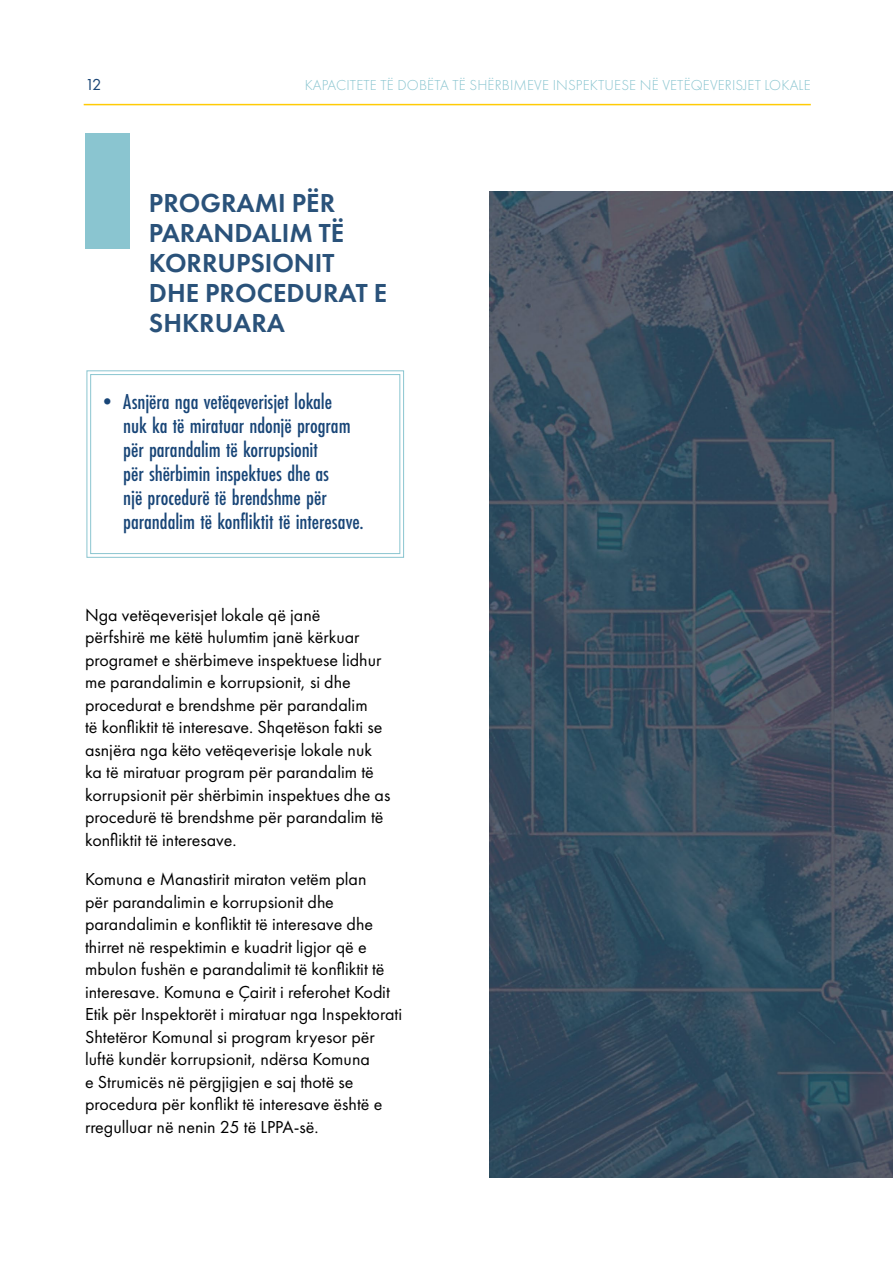
<style>
.page{position:relative;width:893px;height:1263px;background:#fff}
.page>*{position:absolute;margin:0;border:0;box-sizing:border-box;transform-origin:0 0}
.t1{font:600 27px/30px "Futura PT";color:#2a527a}
.t2{font:500 22.5px/24px "Futura PT Cond";letter-spacing:-.005em;color:#184577}
.t3{font:18px/22.5px "Futura PT";color:#000}
.t4{font:16.5px "Futura PT";color:#194576}
.t5{font:300 15px "Futura PT";letter-spacing:.01em;color:#8ac5d0}
</style>
<div class="page">
<hr style="left:84px;top:104px;width:727px;height:1px;background:#ffcb05">
<div style="left:85px;top:134px;width:45px;height:115px;background:#8ac5d0"></div>
<img style="left:489px;top:191px;width:404px;height:987px">
<svg style="left:86px;top:370px;width:318px;height:188px"></svg>
<div style="left:90px;top:374px;width:310px;height:180px;border:1px solid #8ac5d0"></div>
<p class="t4" style="left:85px;top:75px;width:18px">12</p>
<p class="t5" style="left:305px;top:77px;width:507px">KAPACITETE TË DOBËTA TË SHËRBIMEVE INSPEKTUESE NË VETËQEVERISJET LOKALE</p>
<h1 class="t1" style="left:149px;top:188px;width:240px">PROGRAMI PËR<br>PARANDALIM TË<br>KORRUPSIONIT<br>DHE PROCEDURAT E<br>SHKRUARA</h1>
<p class="t2" style="left:123px;top:389px;width:242px;text-indent:-27px">• Asnjëra nga vetëqeverisjet lokale<br>nuk ka të miratuar ndonjë program për parandalim të korrupsionit<br>për shërbimin inspektues dhe as<br>një procedurë të brendshme për parandalim të konfliktit të interesave.</p>
<p class="t3" style="left:85px;top:603px;width:307px">Nga vetëqeverisjet lokale që janë<br>përfshirë me këtë hulumtim janë kërkuar programet e shërbimeve inspektuese lidhur me parandalimin e korrupsionit, si dhe procedurat e brendshme për parandalim<br>të konfliktit të interesave. Shqetëson fakti se asnjëra nga këto vetëqeverisje lokale nuk ka të miratuar program për parandalim të korrupsionit për shërbimin inspektues dhe as procedurë të brendshme për parandalim të konfliktit të interesave.</p>
<p class="t3" style="left:85px;top:868px;width:319px">Komuna e Manastirit miraton vetëm plan<br>për parandalimin e korrupsionit dhe parandalimin e konfliktit të interesave dhe thirret në respektimin e kuadrit ligjor që e mbulon fushën e parandalimit të konfliktit të interesave. Komuna e Çairit i referohet Kodit Etik për Inspektorët i miratuar nga Inspektorati Shtetëror Komunal si program kryesor për luftë kundër korrupsionit, ndërsa Komuna<br>e Strumicës në përgjigjen e saj thotë se procedura për konflikt të interesave është e rregulluar në nenin 25 të LPPA-së.</p>
</div>
